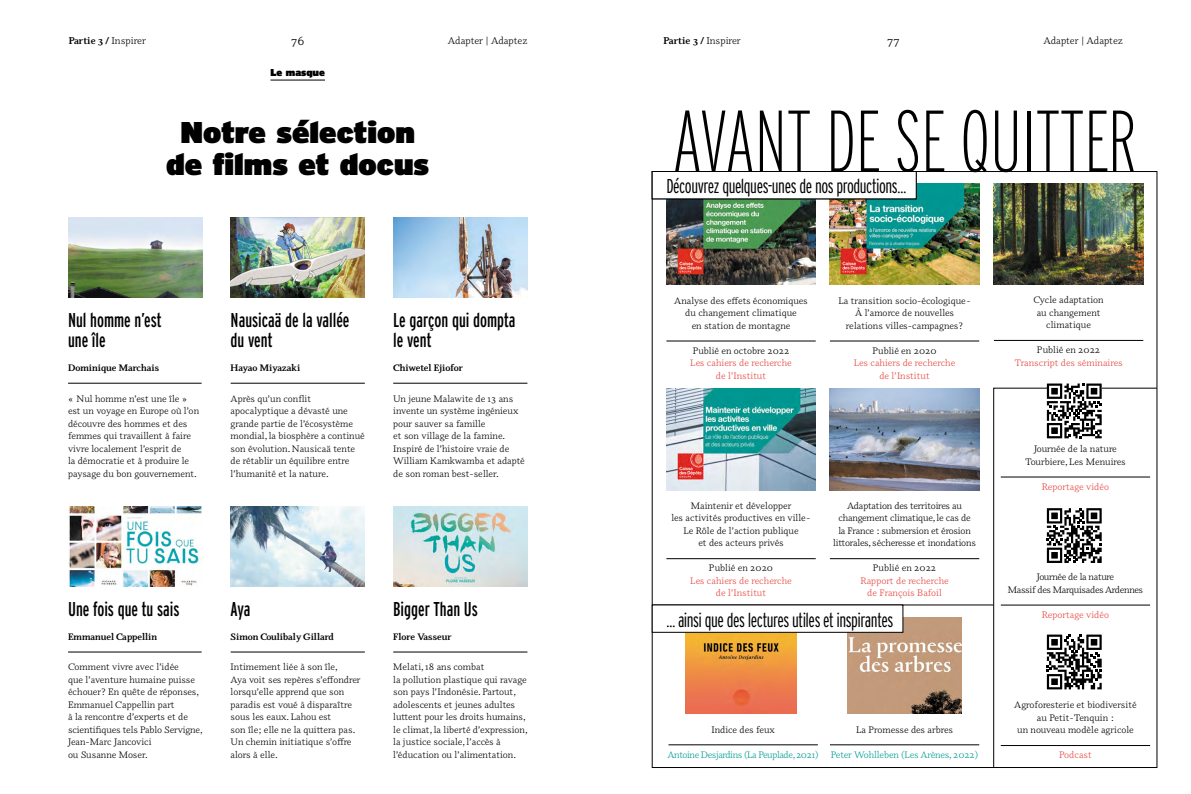
<style>
.page{position:relative;width:1191px;height:794px;background:#fff}
.page>*{position:absolute;margin:0;border:0;box-sizing:border-box;transform-origin:0 0}
.t1{font:200 87px "Interstate Compressed";color:#000}
.t2{font:900 30px/32px "Interstate";color:#000;text-align:center}
.t3{font:20px/20px "Interstate Compressed";color:#000}
.t4{font:300 20px "Interstate Compressed";letter-spacing:-.025em;color:#000}
.t5{font:12px "Odile";color:#000}
.t6{font:700 10px "Odile";color:#000}
.t7{font:10px "Odile";letter-spacing:-.01em;color:#000}
.t8{font:900 10px "Interstate";color:#000}
.t9{font:9.5px/12.5px "Odile";color:#000;text-align:center}
.t10{font:9.5px/12.5px "Odile";color:#e64842;text-align:center}
.t11{font:9.5px/12.5px "Odile";letter-spacing:-.02em;color:#000;text-align:center}
.t12{font:700 9.5px "Odile";color:#000}
.t13{font:9.5px/12.5px "Odile";letter-spacing:-.03em;color:#000;text-align:center}
.t14{font:9.5px "Odile";letter-spacing:-.04em;color:#009d94}
.t15{font:9.5px "Odile";letter-spacing:-.01em;color:#009d94}
.s1{font-weight:400}
</style>
<div class="page">
<img style="left:666px;top:199px;width:149px;height:86px">
<img style="left:830px;top:183px;width:149px;height:102px">
<hr style="left:666px;top:341px;width:149px;height:1px;background:#000">
<hr style="left:830px;top:341px;width:149px;height:1px;background:#000">
<hr style="left:994px;top:340px;width:149px;height:1px;background:#000">
<img style="left:994px;top:183px;width:149px;height:102px">
<hr style="left:270px;top:80px;width:55px;height:1px;background:#000">
<img style="left:69px;top:217px;width:133px;height:80px">
<img style="left:68px;top:506px;width:134px;height:80px">
<img style="left:231px;top:217px;width:134px;height:80px">
<img style="left:393px;top:217px;width:134px;height:80px">
<img style="left:231px;top:506px;width:134px;height:80px">
<img style="left:393px;top:506px;width:134px;height:80px">
<hr style="left:68px;top:383px;width:134px;height:1px;background:#000">
<hr style="left:231px;top:383px;width:134px;height:1px;background:#000">
<hr style="left:393px;top:383px;width:134px;height:1px;background:#000">
<hr style="left:68px;top:652px;width:134px;height:1px;background:#000">
<hr style="left:231px;top:652px;width:134px;height:1px;background:#000">
<hr style="left:393px;top:652px;width:134px;height:1px;background:#000">
<svg style="left:993px;top:388px;width:164px;height:380px"></svg>
<hr style="left:652px;top:604px;width:341px;height:1px;background:#000">
<hr style="left:666px;top:558px;width:149px;height:1px;background:#000">
<hr style="left:668px;top:744px;width:150px;height:1px;background:#000">
<hr style="left:830px;top:744px;width:149px;height:1px;background:#000">
<hr style="left:830px;top:558px;width:149px;height:1px;background:#000">
<hr style="left:1000px;top:477px;width:150px;height:1px;background:#000">
<hr style="left:1000px;top:605px;width:150px;height:1px;background:#000">
<hr style="left:1000px;top:745px;width:150px;height:1px;background:#000">
<img style="left:666px;top:388px;width:149px;height:102px">
<img style="left:685px;top:632px;width:111px;height:82px">
<img style="left:847px;top:618px;width:115px;height:96px">
<img style="left:830px;top:388px;width:149px;height:102px">
<div style="left:652px;top:171px;width:264px;height:28px;background:#fff"></div>
<div style="left:652px;top:171px;width:264px;height:28px;border:1px solid #000"></div>
<div style="left:652px;top:605px;width:251px;height:27px;background:#fff"></div>
<div style="left:652px;top:604px;width:251px;height:28px;border:1px solid #000"></div>
<svg style="left:1046px;top:383px;width:55px;height:55px"></svg>
<svg style="left:1046px;top:508px;width:55px;height:55px"></svg>
<svg style="left:1046px;top:634px;width:55px;height:55px"></svg>
<p class="t5" style="left:291px;top:33px;width:15px">76</p>
<p class="t7" style="left:448px;top:34px;width:81px">Adapter | Adaptez</p>
<p class="t5" style="left:887px;top:33px;width:14px">77</p>
<p class="t7" style="left:1043px;top:34px;width:81px">Adapter | Adaptez</p>
<p class="t6" style="left:69px;top:34px;width:79px">Partie 3 / <span class="s1">Inspirer</span></p>
<p class="t6" style="left:663px;top:34px;width:79px">Partie 3 / <span class="s1">Inspirer</span></p>
<p class="t8" style="left:270px;top:66px;width:56px">Le masque</p>
<h2 class="t2" style="left:166px;top:115px;width:264px">Notre sélection de films et docus</h2>
<h3 class="t3" style="left:68px;top:310px;width:95px">Nul homme n’est une île</h3>
<p class="t12" style="left:68px;top:361px;width:93px">Dominique Marchais</p>
<p class="t9" style="left:68px;top:392px;width:133px;text-align:left">« Nul homme n’est une île » est un voyage en Europe où l’on découvre des hommes et des femmes qui travaillent à faire vivre localement l’esprit de<br>la démocratie et à produire le paysage du bon gouvernement.</p>
<h3 class="t3" style="left:231px;top:310px;width:120px">Nausicaä de la vallée du vent</h3>
<p class="t12" style="left:231px;top:361px;width:71px">Hayao Miyazaki</p>
<p class="t9" style="left:231px;top:392px;width:136px;text-align:left">Après qu’un conflit apocalyptique a dévasté une grande partie de l’écosystème mondial, la biosphère a continué son évolution. Nausicaä tente de rétablir un équilibre entre l’humanité et la nature.</p>
<h3 class="t3" style="left:393px;top:310px;width:124px">Le garçon qui dompta le vent</h3>
<p class="t12" style="left:393px;top:361px;width:71px">Chiwetel Ejiofor</p>
<p class="t9" style="left:393px;top:392px;width:133px;text-align:left">Un jeune Malawite de 13 ans invente un système ingénieux pour sauver sa famille<br>et son village de la famine.<br>Inspiré de l’histoire vraie de<br>William Kamkwamba et adapté de son roman best-seller.</p>
<h3 class="t3" style="left:68px;top:599px;width:113px">Une fois que tu sais</h3>
<p class="t12" style="left:68px;top:630px;width:91px">Emmanuel Cappellin</p>
<p class="t9" style="left:68px;top:660px;width:136px;text-align:left">Comment vivre avec l’idée<br>que l’aventure humaine puisse échouer ? En quête de réponses,<br>Emmanuel Cappellin part<br>à la rencontre d’experts et de scientifiques tels Pablo Servigne,<br>Jean-Marc Jancovici<br>ou Susanne Moser.</p>
<h3 class="t3" style="left:231px;top:599px;width:21px">Aya</h3>
<p class="t12" style="left:231px;top:630px;width:105px">Simon Coulibaly Gillard</p>
<p class="t9" style="left:231px;top:660px;width:131px;text-align:left">Intimement liée à son île,<br>Aya voit ses repères s’effondrer lorsqu’elle apprend que son paradis est voué à disparaître sous les eaux. Lahou est<br>son île ; elle ne la quittera pas.<br>Un chemin initiatique s’offre alors à elle.</p>
<h3 class="t3" style="left:393px;top:599px;width:86px">Bigger Than Us</h3>
<p class="t12" style="left:393px;top:630px;width:60px">Flore Vasseur</p>
<p class="t9" style="left:393px;top:660px;width:136px;text-align:left">Melati, 18 ans combat<br>la pollution plastique qui ravage son pays l’Indonésie. Partout, adolescents et jeunes adultes luttent pour les droits humains, le climat, la liberté d’expression, la justice sociale, l’accès à l’éducation ou l’alimentation.</p>
<h1 class="t1" style="left:672px;top:92px;width:466px">AVANT DE SE QUITTER</h1>
<h3 class="t4" style="left:666px;top:175px;width:241px">Découvrez quelques-unes de nos productions…</h3>
<p class="t9" style="left:674px;top:294px;width:135px">Analyse des effets économiques du changement climatique<br>en station de montagne</p>
<p class="t9" style="left:692px;top:344px;width:98px">Publié en octobre 2022</p>
<p class="t10" style="left:690px;top:356px;width:103px">Les cahiers de recherche de l’Institut</p>
<p class="t9" style="left:838px;top:294px;width:134px">La transition socio-écologique -<br>À l’amorce de nouvelles relations villes-campagnes ?</p>
<p class="t9" style="left:872px;top:344px;width:66px">Publié en 2020</p>
<p class="t10" style="left:853px;top:356px;width:103px">Les cahiers de recherche de l’Institut</p>
<p class="t9" style="left:671px;top:499px;width:141px">Maintenir et développer<br>les activités productives en ville -<br>Le Rôle de l’action publique<br>et des acteurs privés</p>
<p class="t9" style="left:709px;top:561px;width:66px">Publié en 2020</p>
<p class="t10" style="left:690px;top:574px;width:103px">Les cahiers de recherche de l’Institut</p>
<p class="t11" style="left:833px;top:499px;width:144px">Adaptation des territoires au changement climatique, le cas de<br>la France : submersion et érosion littorales, sécheresse et inondations</p>
<p class="t9" style="left:873px;top:561px;width:65px">Publié en 2022</p>
<p class="t10" style="left:860px;top:574px;width:90px">Rapport de recherche de François Bafoil</p>
<h3 class="t4" style="left:666px;top:608px;width:228px">… ainsi que des lectures utiles et inspirantes</h3>
<p class="t9" style="left:711px;top:722px;width:65px">Indice des feux</p>
<p class="t14" style="left:667px;top:748px;width:153px">Antoine Desjardins (La Peuplade, 2021)</p>
<p class="t9" style="left:856px;top:722px;width:98px">La Promesse des arbres</p>
<p class="t15" style="left:831px;top:748px;width:149px">Peter Wohlleben (Les Arènes, 2022)</p>
<p class="t9" style="left:1033px;top:293px;width:72px">Cycle adaptation au changement climatique</p>
<p class="t9" style="left:1037px;top:343px;width:65px">Publié en 2022</p>
<p class="t10" style="left:1014px;top:356px;width:109px">Transcript des séminaires</p>
<p class="t9" style="left:1025px;top:442px;width:102px">Journée de la nature<br>Tourbiere, Les Menuires</p>
<p class="t10" style="left:1041px;top:480px;width:69px">Reportage vidéo</p>
<p class="t13" style="left:1007px;top:570px;width:137px">Journée de la nature<br>Massif des Marquisades Ardennes</p>
<p class="t10" style="left:1041px;top:608px;width:69px">Reportage vidéo</p>
<p class="t9" style="left:1014px;top:698px;width:124px">Agroforesterie et biodiversité au Petit-Tenquin :<br>un nouveau modèle agricole</p>
<p class="t10" style="left:1059px;top:748px;width:34px">Podcast</p>
</div>
